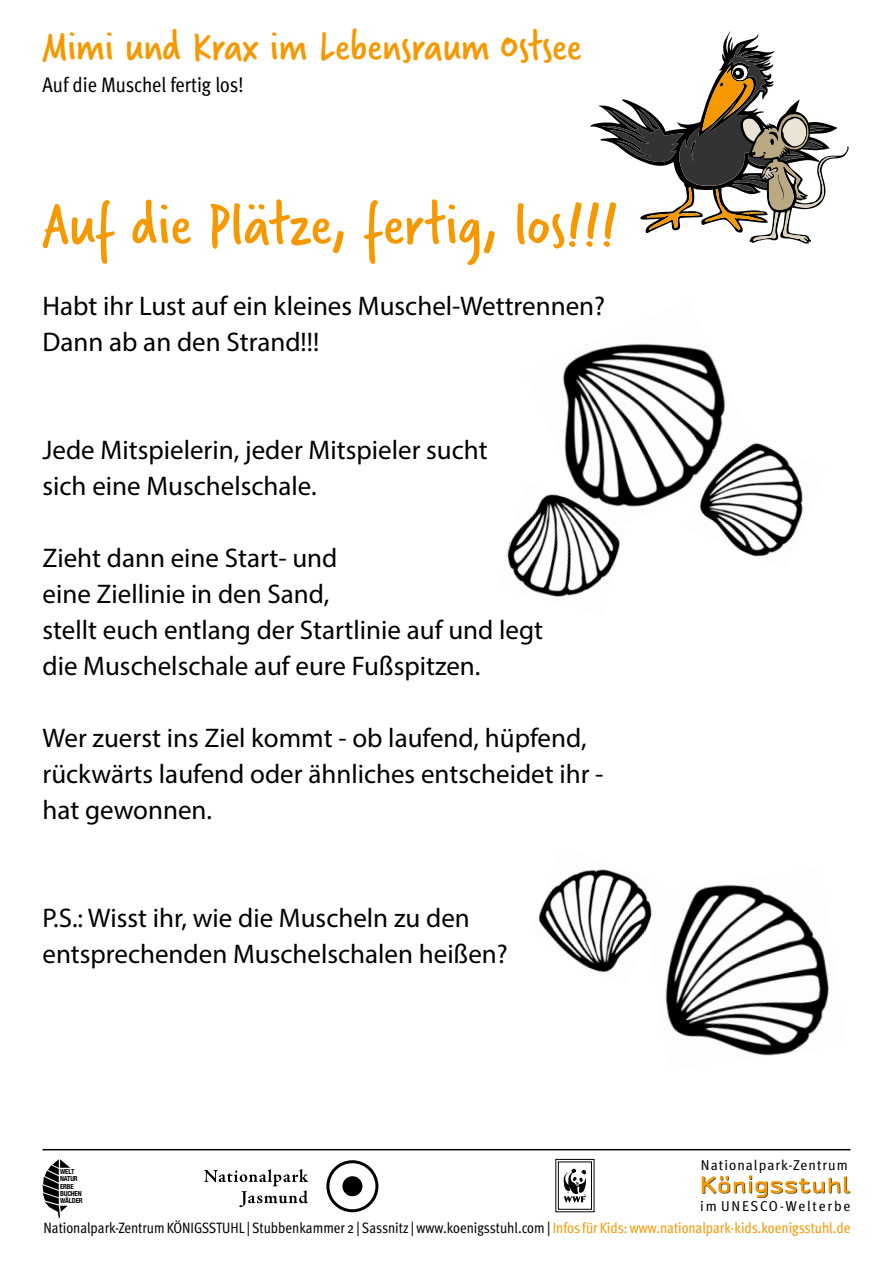
<style>
.page{position:relative;width:893px;height:1263px;background:#fff}
.page>*{position:absolute;margin:0;border:0;box-sizing:border-box;transform-origin:0 0}
.t1{font:64.5px "Verveine Corp";color:#f69800}
.t2{font:45px "Verveine Corp";color:#f69800}
.t3{font:27px/36px "Myriad Pro";color:#000}
.t4{font:condensed 21px "Meta Pro";color:#000}
.t5{font:condensed 15px "Meta Pro";color:#000}
.t6{font:condensed 14.25px "Meta Pro";letter-spacing:.07em;color:#000;scale:1.1 1}
.t7{font:condensed 14.25px "Meta Pro";letter-spacing:.115em;color:#000;scale:1.1 1}
.t8{font:700 condensed 6.9px/7.4px "Helvetica Neue";letter-spacing:-.02em;color:#000}
.s1{color:#f69800}
</style>
<div class="page">
<svg style="left:702px;top:1175px;width:148px;height:23px"></svg>
<svg style="left:555px;top:1159px;width:39px;height:53px"></svg>
<svg style="left:326px;top:1160px;width:52px;height:52px"></svg>
<div style="left:329px;top:1163px;width:46px;height:46px;background:#fff;border-radius:50%"></div>
<div style="left:342px;top:1176px;width:20px;height:20px;background:#000;border-radius:50%"></div>
<svg style="left:204px;top:1169px;width:104px;height:38px"></svg>
<svg style="left:43px;top:1159px;width:27px;height:59px"></svg>
<hr style="left:43px;top:1149px;width:807px;height:1px;background:#000">
<svg style="left:602px;top:44px;width:247px;height:200px"></svg>
<img style="left:562px;top:343px;width:164px;height:164px">
<img style="left:506px;top:482px;width:120px;height:115px">
<img style="left:685px;top:435px;width:118px;height:122px">
<img style="left:665px;top:884px;width:164px;height:172px">
<img style="left:538px;top:869px;width:114px;height:104px">
<h2 class="t2" style="left:43px;top:16px;width:540px">Mimi und Krax im Lebensraum Ostsee</h2>
<p class="t4" style="left:43px;top:69px;width:202px">Auf die Muschel fertig los!</p>
<h1 class="t1" style="left:43px;top:180px;width:576px">Auf die Plätze, fertig, los!!!</h1>
<p class="t3" style="left:43px;top:287px;width:564px">Habt ihr Lust auf ein kleines Muschel-Wettrennen?<br>Dann ab an den Strand!!!</p>
<p class="t3" style="left:43px;top:431px;width:447px">Jede Mitspielerin, jeder Mitspieler sucht sich eine Muschelschale.</p>
<p class="t3" style="left:43px;top:539px;width:502px">Zieht dann eine Start- und<br>eine Ziellinie in den Sand,<br>stellt euch entlang der Startlinie auf und legt die Muschelschale auf eure Fußspitzen.</p>
<p class="t3" style="left:43px;top:719px;width:563px">Wer zuerst ins Ziel kommt - ob laufend, hüpfend, rückwärts laufend oder ähnliches entscheidet ihr - hat gewonnen.</p>
<p class="t3" style="left:43px;top:899px;width:467px">P.S.: Wisst ihr, wie die Muscheln zu den entsprechenden Muschelschalen heißen?</p>
<p class="t6" style="left:701px;top:1155px;width:135px">Nationalpark-Zentrum</p>
<p class="t7" style="left:700px;top:1196px;width:138px">im UNESCO-Welterbe</p>
<p class="t5" style="left:44px;top:1216px;width:808px">Nationalpark-Zentrum KÖNIGSSTUHL | Stubbenkammer 2 | Sassnitz | www.koenigsstuhl.com | <span class="s1">Infos für Kids: www.nationalpark-kids.koenigsstuhl.de</span></p>
<p class="t8" style="left:60px;top:1167px;width:24px">WELT<br>NATUR<br>ERBE<br>BUCHEN<br>WÄLDER</p>
</div>
